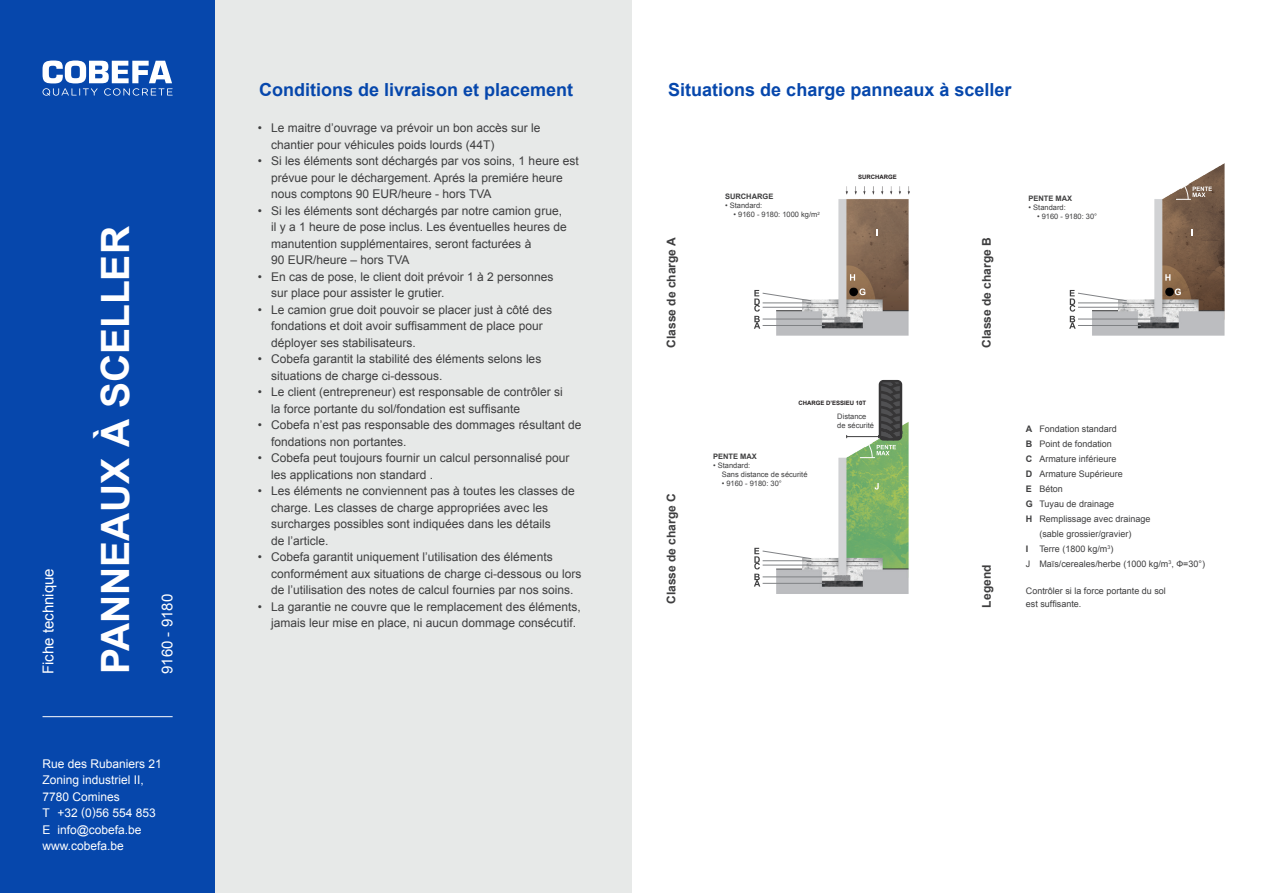
<style>
.page{position:relative;width:1263px;height:893px;background:#fff}
.page>*{position:absolute;margin:0;border:0;box-sizing:border-box;transform-origin:0 0}
.t1{font:700 39px "Arial";color:#fff}
.t2{font:700 18px "Arial";color:#0647ac}
.t3{font:15px "Arial";color:#fff}
.t4{font:12px/16.5px "Arial";color:#3e3e3f}
.t5{font:12px/16.5px "Arial";color:#fff}
.t6{font:700 12px "Arial";color:#3e3e3f}
.t7{font:9px/15px "Arial";color:#3e3e3f}
.t8{font:7.5px/9px "Arial";color:#3e3e3f}
.t9{font:700 7.5px "Arial";color:#3e3e3f}
.t10{font:700 6px "Arial";color:#231f20}
.s1{font-weight:700}
</style>
<div class="page">
<div style="left:0;top:0;width:215px;height:893px;background:#0647ac"></div>
<svg style="left:43px;top:61px;width:130px;height:35px"></svg>
<hr style="left:43px;top:716px;width:130px;height:1px;background:#fff">
<div style="left:215px;top:0;width:417px;height:893px;background:#e7e9e8"></div>
<img style="left:1092px;top:163px;width:133px;height:173px">
<img style="left:754px;top:186px;width:156px;height:408px">
<svg style="left:850px;top:274px;width:5px;height:7px"></svg>
<svg style="left:1165px;top:274px;width:5px;height:7px"></svg>
<svg style="left:1191px;top:229px;width:2px;height:6px"></svg>
<svg style="left:859px;top:288px;width:6px;height:7px"></svg>
<svg style="left:1175px;top:288px;width:6px;height:7px"></svg>
<hr style="left:763px;top:319px;width:73px;height:1px;background:#808285">
<hr style="left:763px;top:577px;width:73px;height:1px;background:#808285">
<hr style="left:1078px;top:319px;width:74px;height:1px;background:#808285">
<svg style="left:754px;top:290px;width:57px;height:39px"></svg>
<svg style="left:754px;top:548px;width:57px;height:39px"></svg>
<svg style="left:1069px;top:290px;width:58px;height:39px"></svg>
<hr style="left:763px;top:325px;width:62px;height:1px;background:#808285">
<hr style="left:763px;top:583px;width:62px;height:1px;background:#808285">
<hr style="left:1078px;top:325px;width:62px;height:1px;background:#808285">
<svg style="left:874px;top:483px;width:5px;height:7px"></svg>
<hr style="left:847px;top:436px;width:31px;height:1px;background:#3e3e3f">
<svg style="left:1176px;top:183px;width:36px;height:17px"></svg>
<svg style="left:860px;top:377px;width:44px;height:81px"></svg>
<p class="t3" style="left:38px;top:674px;width:107px;rotate:-90deg">Fiche technique</p>
<p class="t1" style="left:90px;top:674px;width:449px;rotate:-90deg">PANNEAUX À SCELLER</p>
<p class="t3" style="left:157px;top:674px;width:82px;rotate:-90deg">9160 - 9180</p>
<p class="t5" style="left:43px;top:756px;width:121px">Rue des Rubaniers 21<br>Zoning industriel II,<br>7780 Comines<br>T +32 (0)56 554 853<br>E info@cobefa.be www.cobefa.be</p>
<p class="t2" style="left:259px;top:77px;width:316px">Conditions de livraison et placement</p>
<p class="t4" style="left:271px;top:120px;width:271px;text-indent:-14px">• Le maitre d’ouvrage va prévoir un bon accès sur le chantier pour véhicules poids lourds (44T)</p>
<p class="t4" style="left:271px;top:153px;width:309px;text-indent:-14px">• Si les éléments sont déchargés par vos soins, 1 heure est prévue pour le déchargement. Aprés la premiére heure nous comptons 90 EUR/heure - hors TVA</p>
<p class="t4" style="left:271px;top:202px;width:297px;text-indent:-14px">• Si les éléments sont déchargés par notre camion grue, il y a 1 heure de pose inclus. Les éventuelles heures de manutention supplémentaires, seront facturées à<br>90 EUR/heure – hors TVA</p>
<p class="t4" style="left:271px;top:268px;width:284px;text-indent:-14px">• En cas de pose, le client doit prévoir 1 à 2 personnes sur place pour assister le grutier.</p>
<p class="t4" style="left:271px;top:301px;width:282px;text-indent:-14px">• Le camion grue doit pouvoir se placer just à côté des fondations et doit avoir suffisamment de place pour déployer ses stabilisateurs.</p>
<p class="t4" style="left:271px;top:351px;width:272px;text-indent:-14px">• Cobefa garantit la stabilité des éléments selons les situations de charge ci-dessous.</p>
<p class="t4" style="left:271px;top:384px;width:293px;text-indent:-14px">• Le client (entrepreneur) est responsable de contrôler si la force portante du sol/fondation est suffisante</p>
<p class="t4" style="left:271px;top:417px;width:312px;text-indent:-14px">• Cobefa n’est pas responsable des dommages résultant de fondations non portantes.</p>
<p class="t4" style="left:271px;top:450px;width:300px;text-indent:-14px">• Cobefa peut toujours fournir un calcul personnalisé pour les applications non standard .</p>
<p class="t4" style="left:271px;top:483px;width:305px;text-indent:-14px">• Les éléments ne conviennent pas à toutes les classes de charge. Les classes de charge appropriées avec les surcharges possibles sont indiquées dans les détails<br>de l’article.</p>
<p class="t4" style="left:271px;top:549px;width:312px;text-indent:-14px">• Cobefa garantit uniquement l’utilisation des éléments conformément aux situations de charge ci-dessous ou lors de l’utilisation des notes de calcul fournies par nos soins.</p>
<p class="t4" style="left:271px;top:598px;width:311px;text-indent:-14px">• La garantie ne couvre que le remplacement des éléments, jamais leur mise en place, ni aucun dommage consécutif.</p>
<p class="t2" style="left:668px;top:77px;width:345px">Situations de charge panneaux à sceller</p>
<p class="t6" style="left:663px;top:348px;width:112px;rotate:-90deg">Classe de charge A</p>
<p class="t6" style="left:663px;top:604px;width:112px;rotate:-90deg">Classe de charge C</p>
<p class="t9" style="left:725px;top:192px;width:50px">SURCHARGE</p>
<p class="t8" style="left:725px;top:201px;width:39px">• Standard:</p>
<p class="t8" style="left:733px;top:210px;width:88px">• 9160 - 9180: 1000 kg/m<sup>2</sup></p>
<p class="t10" style="left:858px;top:173px;width:40px">SURCHARGE</p>
<p class="t10" style="left:799px;top:399px;width:69px">CHARGE D’ESSIEU 10T</p>
<p class="t8" style="left:837px;top:411px;width:38px">Distance de sécurité</p>
<p class="t9" style="left:713px;top:451px;width:45px">PENTE MAX</p>
<p class="t8" style="left:713px;top:461px;width:39px">• Standard:</p>
<p class="t8" style="left:722px;top:470px;width:87px">Sans distance de sécurité</p>
<p class="t8" style="left:722px;top:479px;width:62px">• 9160 - 9180: 30°</p>
<p class="t6" style="left:979px;top:348px;width:112px;rotate:-90deg">Classe de charge B</p>
<p class="t6" style="left:979px;top:607px;width:44px;rotate:-90deg">Legend</p>
<p class="t9" style="left:1028px;top:193px;width:45px">PENTE MAX</p>
<p class="t8" style="left:1028px;top:203px;width:39px">• Standard:</p>
<p class="t8" style="left:1037px;top:212px;width:62px">• 9160 - 9180: 30°</p>
<p class="t7" style="left:1026px;top:421px;width:93px"><span class="s1">A</span> Fondation standard</p>
<p class="t7" style="left:1026px;top:436px;width:88px"><span class="s1">B</span> Point de fondation</p>
<p class="t7" style="left:1026px;top:451px;width:92px"><span class="s1">C</span> Armature inférieure</p>
<p class="t7" style="left:1026px;top:466px;width:99px"><span class="s1">D</span> Armature Supérieure</p>
<p class="t7" style="left:1026px;top:481px;width:39px"><span class="s1">E</span> Béton</p>
<p class="t7" style="left:1026px;top:496px;width:90px"><span class="s1">G</span> Tuyau de drainage</p>
<p class="t7" style="left:1039px;top:511px;width:113px;text-indent:-14px"><span class="s1">H</span> Remplissage avec drainage (sable grossier/gravier)</p>
<p class="t7" style="left:1026px;top:541px;width:89px"><span class="s1">I</span> Terre (1800 kg/m<sup>3</sup>)</p>
<p class="t7" style="left:1026px;top:556px;width:181px">J Maïs/cereales/herbe (1000 kg/m<sup>3</sup>, Ф=30°)</p>
<p class="t7" style="left:1026px;top:583px;width:142px">Contrôler si la force portante du sol</p>
<p class="t7" style="left:1026px;top:597px;width:57px">est suffisante.</p>
</div>
